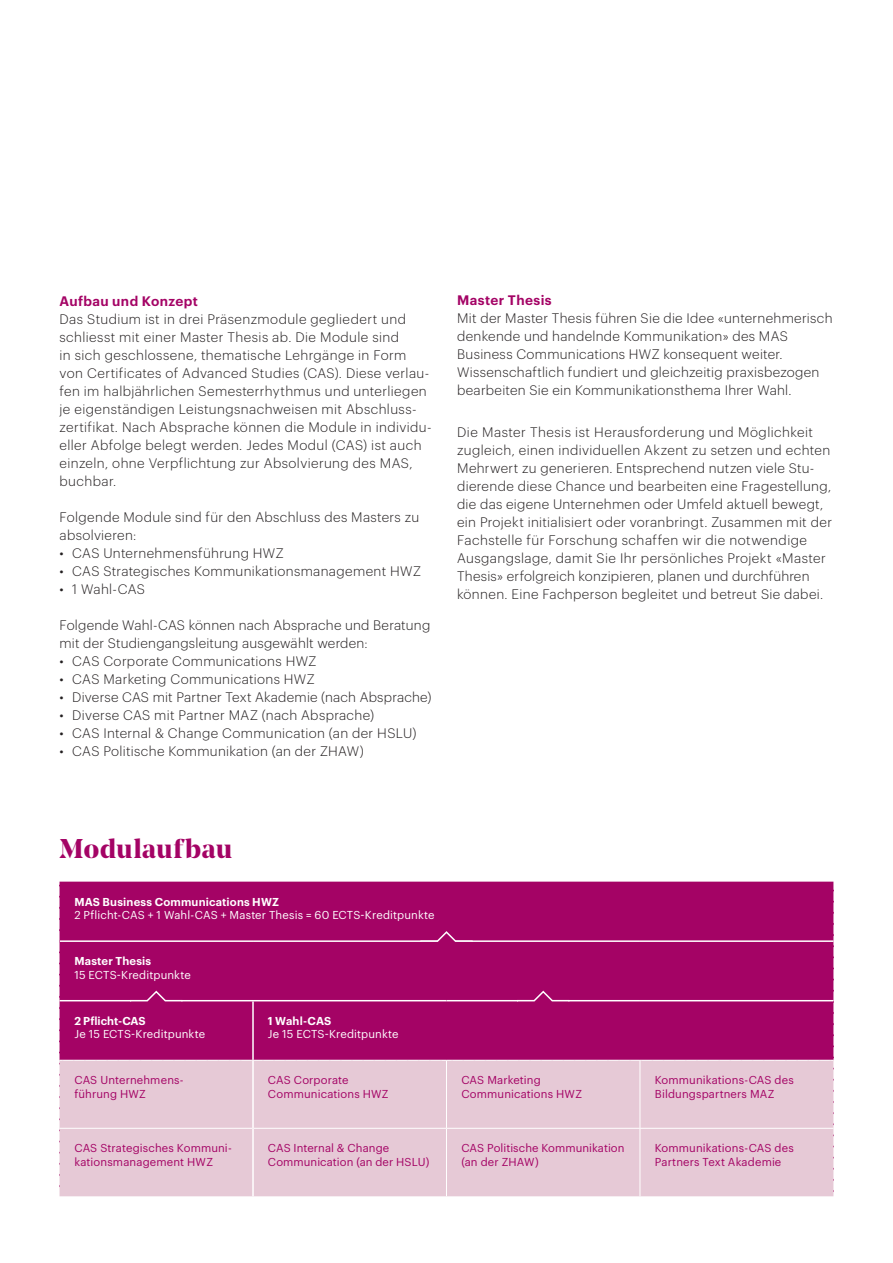
<style>
.page{position:relative;width:893px;height:1263px;background:#fff}
.page>*{position:absolute;margin:0;border:0;box-sizing:border-box;transform-origin:0 0}
.t1{font:700 27px "Noe Display";letter-spacing:.02em;color:#a40365}
.t2{font:300 13.5px/18px "Graphik";letter-spacing:.025em;color:#231f20}
.t3{font:600 13.5px "Graphik";letter-spacing:.03em;color:#a40365}
.t4{font:11.25px/13.5px "Graphik";letter-spacing:.01em;color:#a40365}
.t5{font:11.25px "Graphik";letter-spacing:.01em;color:#fff}
.t6{font:600 11.25px "Graphik";letter-spacing:.015em;color:#fff}
.t7{font:600 11.25px "Graphik";letter-spacing:-.005em;color:#fff}
</style>
<div class="page">
<div style="left:60px;top:882px;width:773px;height:178px;background:#a40365"></div>
<div style="left:60px;top:1061px;width:773px;height:135px;background:#e6c9d6"></div>
<hr style="left:60px;top:940px;width:193px;height:2px;background:#fff">
<hr style="left:253px;top:940px;width:193px;height:2px;background:#fff">
<hr style="left:446px;top:940px;width:194px;height:2px;background:#fff">
<hr style="left:640px;top:940px;width:193px;height:2px;background:#fff">
<hr style="left:60px;top:1000px;width:193px;height:1px;background:#fff">
<hr style="left:253px;top:1000px;width:193px;height:1px;background:#fff">
<hr style="left:446px;top:1000px;width:194px;height:1px;background:#fff">
<hr style="left:640px;top:1000px;width:193px;height:1px;background:#fff">
<hr style="left:60px;top:1128px;width:192px;height:1px;background:#fff">
<hr style="left:254px;top:1128px;width:192px;height:1px;background:#fff">
<hr style="left:446px;top:1128px;width:194px;height:1px;background:#fff">
<hr style="left:252px;top:1001px;width:2px;height:59px;background:#fff">
<hr style="left:252px;top:1060px;width:2px;height:68px;background:#fff">
<hr style="left:252px;top:1128px;width:2px;height:68px;background:#fff">
<hr style="left:640px;top:1128px;width:193px;height:1px;background:#fff">
<hr style="left:446px;top:1060px;width:1px;height:68px;background:#fff">
<hr style="left:446px;top:1129px;width:1px;height:67px;background:#fff">
<hr style="left:640px;top:1060px;width:1px;height:68px;background:#fff">
<hr style="left:640px;top:1129px;width:1px;height:67px;background:#fff">
<svg style="left:419px;top:930px;width:55px;height:15px"></svg>
<svg style="left:516px;top:989px;width:55px;height:16px"></svg>
<svg style="left:129px;top:989px;width:55px;height:16px"></svg>
<p class="t3" style="left:60px;top:290px;width:140px">Aufbau und Konzept</p>
<p class="t2" style="left:60px;top:309px;width:374px">Das Studium ist in drei Präsenzmodule gegliedert und schliesst mit einer Master Thesis ab. Die Module sind<br>in sich geschlossene, thematische Lehrgänge in Form von Certificates of Advanced Studies (CAS). Diese verlau&shy;fen im halbjährlichen Semesterrhythmus und unterliegen je eigenständigen Leistungsnachweisen mit Abschluss&shy;zertifikat. Nach Absprache können die Module in individu&shy;eller Abfolge belegt werden. Jedes Modul (CAS) ist auch einzeln, ohne Verpflichtung zur Absolvierung des MAS, buchbar.</p>
<p class="t2" style="left:60px;top:507px;width:361px">Folgende Module sind für den Abschluss des Masters zu absolvieren:</p>
<p class="t2" style="left:60px;top:543px;width:226px">• CAS Unternehmensführung HWZ</p>
<p class="t2" style="left:60px;top:561px;width:363px">• CAS Strategisches Kommunikationsmanagement HWZ</p>
<p class="t2" style="left:60px;top:579px;width:87px">• 1 Wahl-CAS</p>
<p class="t2" style="left:60px;top:615px;width:372px">Folgende Wahl-CAS können nach Absprache und Beratung mit der Studiengangsleitung ausgewählt werden:</p>
<p class="t2" style="left:60px;top:651px;width:258px">• CAS Corporate Communications HWZ</p>
<p class="t2" style="left:60px;top:669px;width:257px">• CAS Marketing Communications HWZ</p>
<p class="t2" style="left:60px;top:687px;width:373px">• Diverse CAS mit Partner Text Akademie (nach Absprache)</p>
<p class="t2" style="left:60px;top:705px;width:316px">• Diverse CAS mit Partner MAZ (nach Absprache)</p>
<p class="t2" style="left:60px;top:723px;width:358px">• CAS Internal &amp; Change Communication (an der HSLU)</p>
<p class="t2" style="left:60px;top:741px;width:306px">• CAS Politische Kommunikation (an der ZHAW)</p>
<p class="t3" style="left:457px;top:290px;width:96px">Master Thesis</p>
<p class="t2" style="left:457px;top:309px;width:377px">Mit der Master Thesis führen Sie die Idee «unternehmerisch denkende und handelnde Kommunikation» des MAS Business Communications HWZ konsequent weiter.<br>Wissenschaftlich fundiert und gleichzeitig praxisbezogen bearbeiten Sie ein Kommunikationsthema Ihrer Wahl.</p>
<p class="t2" style="left:457px;top:422px;width:376px">Die Master Thesis ist Herausforderung und Möglichkeit zugleich, einen individuellen Akzent zu setzen und echten Mehrwert zu generieren. Entsprechend nutzen viele Stu&shy;dierende diese Chance und bearbeiten eine Fragestellung, die das eigene Unternehmen oder Umfeld aktuell bewegt, ein Projekt initialisiert oder voranbringt. Zusammen mit der Fachstelle für Forschung schaffen wir die notwendige Ausgangslage, damit Sie Ihr persönliches Projekt «Master Thesis» erfolgreich konzipieren, planen und durchführen können. Eine Fachperson begleitet und betreut Sie dabei.</p>
<h1 class="t1" style="left:60px;top:831px;width:174px">Modulaufbau</h1>
<p class="t6" style="left:74px;top:893px;width:206px">MAS Business Communications HWZ</p>
<p class="t5" style="left:74px;top:907px;width:362px">2 Pflicht-CAS + 1 Wahl-CAS + Master Thesis = 60 ECTS-Kreditpunkte</p>
<p class="t6" style="left:74px;top:952px;width:78px">Master Thesis</p>
<p class="t5" style="left:74px;top:966px;width:118px">15 ECTS-Kreditpunkte</p>
<p class="t7" style="left:74px;top:1012px;width:73px">2 Pflicht-CAS</p>
<p class="t5" style="left:74px;top:1026px;width:132px">Je 15 ECTS-Kreditpunkte</p>
<p class="t6" style="left:268px;top:1012px;width:65px">1 Wahl-CAS</p>
<p class="t5" style="left:268px;top:1026px;width:132px">Je 15 ECTS-Kreditpunkte</p>
<p class="t4" style="left:74px;top:1072px;width:111px">CAS Unternehmens&shy;führung HWZ</p>
<p class="t4" style="left:268px;top:1072px;width:122px">CAS Corporate<br>Communications HWZ</p>
<p class="t4" style="left:461px;top:1072px;width:122px">CAS Marketing<br>Communications HWZ</p>
<p class="t4" style="left:655px;top:1072px;width:141px">Kommunikations-CAS des<br>Bildungspartners MAZ</p>
<p class="t4" style="left:74px;top:1140px;width:159px">CAS Strategisches Kommuni&shy;kationsmanagement HWZ</p>
<p class="t4" style="left:268px;top:1140px;width:163px">CAS Internal &amp; Change<br>Communication (an der HSLU)</p>
<p class="t4" style="left:461px;top:1140px;width:165px">CAS Politische Kommunikation (an der ZHAW)</p>
<p class="t4" style="left:655px;top:1140px;width:141px">Kommunikations-CAS des<br>Partners Text Akademie</p>
</div>
